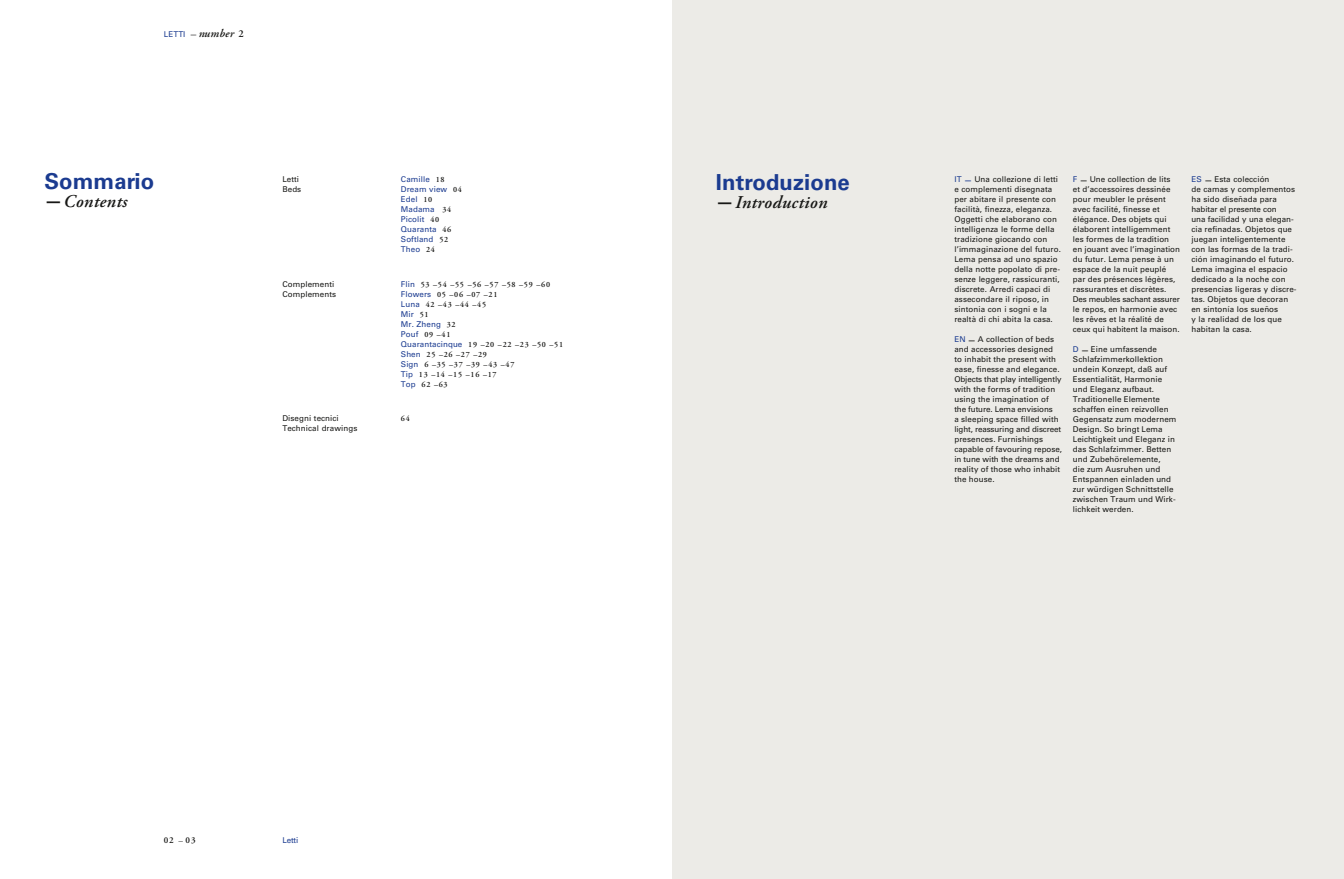
<style>
.page{position:relative;width:1344px;height:879px;background:#fff}
.page>*{position:absolute;margin:0;border:0;box-sizing:border-box;transform-origin:0 0}
.t1{font:700 22px "Univers LT Std";letter-spacing:.005em;color:#1b3b90}
.t2{font:italic 600 18px "Adobe Garamond Pro";letter-spacing:.02em;color:#181816}
.t3{font:italic 600 11.5px "Adobe Garamond Pro";letter-spacing:.02em;color:#181816}
.t4{font:600 9px "Adobe Garamond Pro";color:#181816}
.t5{font:8px/10px "Univers LT Std";letter-spacing:.01em;color:#181816}
.t6{font:600 8px/10px "Adobe Garamond Pro";letter-spacing:.09em;color:#181816}
.t7{font:8px/10px "Univers LT Std";letter-spacing:.01em;color:#1b3b90}
.s1{font-family:"Univers LT Std";font-weight:400;font-style:normal;font-size:8px;color:#1b3b90}
.s2{font-family:"Univers LT Std";font-weight:700;font-style:normal;font-size:7.5px;color:#4c4c4e}
.s3{font-style:normal;font-size:10.5px}
.s4{font-family:"Univers LT Std";font-weight:700;font-style:normal}
.s5{font-family:"Adobe Garamond Pro";font-weight:600;color:#181816}
.s6{font-family:"Univers LT Std";font-weight:400;color:#1b3b90}
.s7{font-family:"Univers LT Std";font-weight:400;font-size:6px}
.s8{color:#1b3b90}
.s9{font-weight:700;color:#1b3b90}
.s10{font-weight:700}
</style>
<div class="page">
<div style="left:672px;top:0;width:672px;height:879px;background:#ecebe7"></div>
<h3 class="t3" style="left:164px;top:28px;width:81px"><span class="s1">LETTI</span> <span class="s2">—</span> number <span class="s3">2</span></h3>
<h1 class="t1" style="left:44px;top:171px;width:111px">Sommario</h1>
<h2 class="t2" style="left:44px;top:193px;width:85px"><span class="s4">—</span>Contents</h2>
<p class="t5" style="left:282px;top:174px;width:20px">Letti<br>Beds</p>
<p class="t7" style="left:401px;top:174px;width:62px">Camille <span class="s5">18<br></span>Dream view <span class="s5">04<br></span>Edel <span class="s5">10<br></span>Madama <span class="s5">34<br></span>Picolit <span class="s5">40<br></span>Quaranta <span class="s5">46<br></span>Softland <span class="s5">52<br></span>Theo <span class="s5">24</span></p>
<p class="t6" style="left:401px;top:279px;width:151px"><span class="s6">Flin</span> 53 –54 –55 –56 –57 –58 –59 –60<br><span class="s6">Flowers</span> 05 –06 –07 –21<br><span class="s6">Luna</span> 42 –43 –44 –45</p>
<p class="t7" style="left:401px;top:309px;width:56px">Mir <span class="s5">51<br></span>Mr. Zheng <span class="s5">32</span></p>
<p class="t6" style="left:401px;top:329px;width:164px"><span class="s6">Pouf</span> 09 –41<br><span class="s6">Quarantacinque</span> 19 –20 –22 –23 –50 –51<br><span class="s6">Shen</span> 25 –26 –27 –29<br><span class="s6">Sign</span> 6 –35 –37 –39 –43 –47<br><span class="s6">Tip</span> 13 –14 –15 –16 –17<br><span class="s6">Top</span> 62 –63</p>
<p class="t6" style="left:401px;top:413px;width:10px">64</p>
<p class="t5" style="left:282px;top:279px;width:55px">Complementi<br>Complements</p>
<p class="t5" style="left:282px;top:413px;width:76px">Disegni tecnici<br>Technical drawings</p>
<p class="t4" style="left:164px;top:835px;width:33px">02 <span class="s7">—</span> 03</p>
<p class="t7" style="left:282px;top:835px;width:17px">Letti</p>
<h1 class="t1" style="left:716px;top:171px;width:135px">Introduzione</h1>
<h2 class="t2" style="left:716px;top:193px;width:113px"><span class="s4">—</span> Introduction</h2>
<p class="t5" style="left:954px;top:174px;width:108px"><span class="s8">IT</span> <span class="s9">—</span> Una collezione di letti e complementi disegnata per abitare il presente con facilità, finezza, eleganza.<br>Oggetti che elaborano con intelligenza le forme della tradizione giocando con l’immaginazione del futuro.<br>Lema pensa ad uno spazio della notte popolato di pre&shy;senze leggere, rassicuranti, discrete. Arredi capaci di assecondare il riposo, in sintonia con i sogni e la realtà di chi abita la casa.</p>
<p class="t5" style="left:954px;top:334px;width:109px"><span class="s8">EN</span> <span class="s10">—</span> A collection of beds and accessories designed to inhabit the present with ease, finesse and elegance.<br>Objects that play intelligently with the forms of tradition using the imagination of the future. Lema envisions<br>a sleeping space filled with light, reassuring and discreet presences. Furnishings capable of favouring repose, in tune with the dreams and reality of those who inhabit the house.</p>
<p class="t5" style="left:1073px;top:174px;width:109px"><span class="s8">F</span> <span class="s10">—</span> Une collection de lits<br>et d’accessoires dessinée pour meubler le présent avec facilité, finesse et élégance. Des objets qui élaborent intelligemment les formes de la tradition en jouant avec l’imagination du futur. Lema pense à un espace de la nuit peuplé par des présences légères, rassurantes et discrètes.<br>Des meubles sachant assurer le repos, en harmonie avec les rêves et la réalité de ceux qui habitent la maison.</p>
<p class="t5" style="left:1073px;top:344px;width:105px"><span class="s8">D</span> <span class="s10">—</span> Eine umfassende<br>Schlafzimmerkollektion undein Konzept, daß auf<br>Essentialität, Harmonie und Eleganz aufbaut.<br>Traditionelle Elemente schaffen einen reizvollen<br>Gegensatz zum modernem<br>Design. So bringt Lema<br>Leichtigkeit und Eleganz in das Schlafzimmer. Betten und Zubehörelemente,<br>die zum Ausruhen und<br>Entspannen einladen und zur würdigen Schnittstelle zwischen Traum und Wirk&shy;lichkeit werden.</p>
<p class="t5" style="left:1191px;top:174px;width:107px"><span class="s8">ES</span> <span class="s10">—</span> Esta colección<br>de camas y complementos ha sido diseñada para habitar el presente con<br>una facilidad y una elegan&shy;cia refinadas. Objetos que juegan inteligentemente con las formas de la tradi&shy;ción imaginando el futuro.<br>Lema imagina el espacio dedicado a la noche con presencias ligeras y discre&shy;tas. Objetos que decoran en sintonía los sueños<br>y la realidad de los que habitan la casa.</p>
</div>
